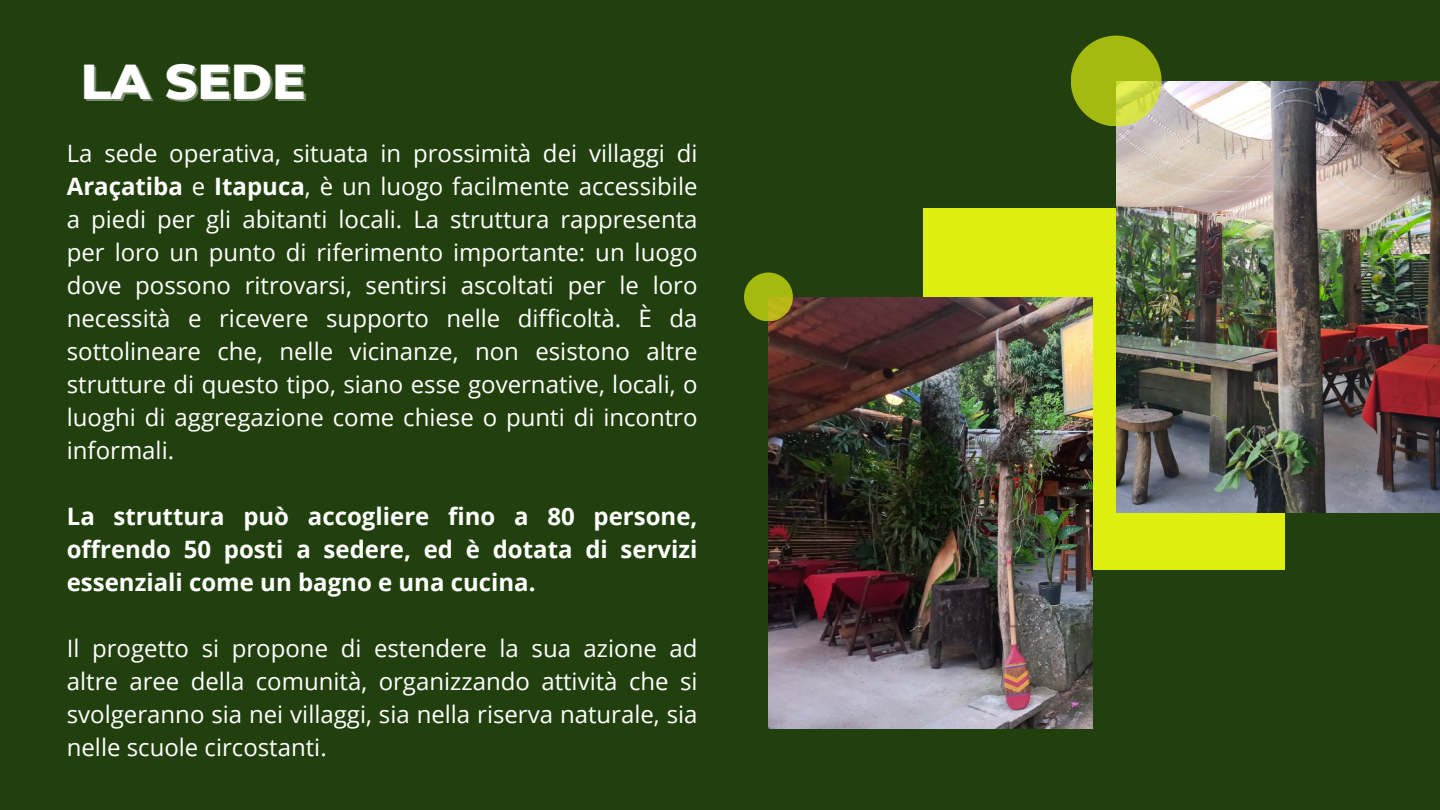
<style>
.page{position:relative;width:1440px;height:810px;background:#22400e}
.page>*{position:absolute;margin:0;border:0;box-sizing:border-box;transform-origin:0 0}
.t1{font:800 50px "Montserrat";color:#fff}
.t2{font:24px/33px "Open Sans";color:#fff;text-align:justify}
.t3{font:700 24px/33px "Open Sans";color:#fff;text-align:justify}
.s1{font-weight:700}
</style>
<div class="page">
<div style="left:923px;top:208px;width:362px;height:362px;background:#ddef0f"></div>
<img style="left:1116px;top:81px;width:324px;height:432px">
<img style="left:768px;top:297px;width:324px;height:432px">
<svg style="left:744px;top:273px;width:49px;height:48px;background:#a9b811"></svg>
<svg style="left:1071px;top:36px;width:91px;height:90px;background:#afc31c"></svg>
<p class="t1" style="left:81px;top:50px;width:227px">LA SEDE</p>
<p class="t2" style="left:67px;top:136px;width:632px">La sede operativa, situata in prossimità dei villaggi di <span class="s1">Araçatiba</span> e <span class="s1">Itapuca</span>, è un luogo facilmente accessibile a piedi per gli abitanti locali. La struttura rappresenta per loro un punto di riferimento importante: un luogo dove possono ritrovarsi, sentirsi ascoltati per le loro necessità e ricevere supporto nelle difficoltà. È da sottolineare che, nelle vicinanze, non esistono altre strutture di questo tipo, siano esse governative, locali, o luoghi di aggregazione come chiese o punti di incontro informali.</p>
<p class="t3" style="left:67px;top:499px;width:632px">La struttura può accogliere fino a 80 persone, offrendo 50 posti a sedere, ed è dotata di servizi essenziali come un bagno e una cucina.</p>
<p class="t2" style="left:67px;top:631px;width:632px">Il progetto si propone di estendere la sua azione ad altre aree della comunità, organizzando attività che si svolgeranno sia nei villaggi, sia nella riserva naturale, sia nelle scuole circostanti.</p>
</div>
